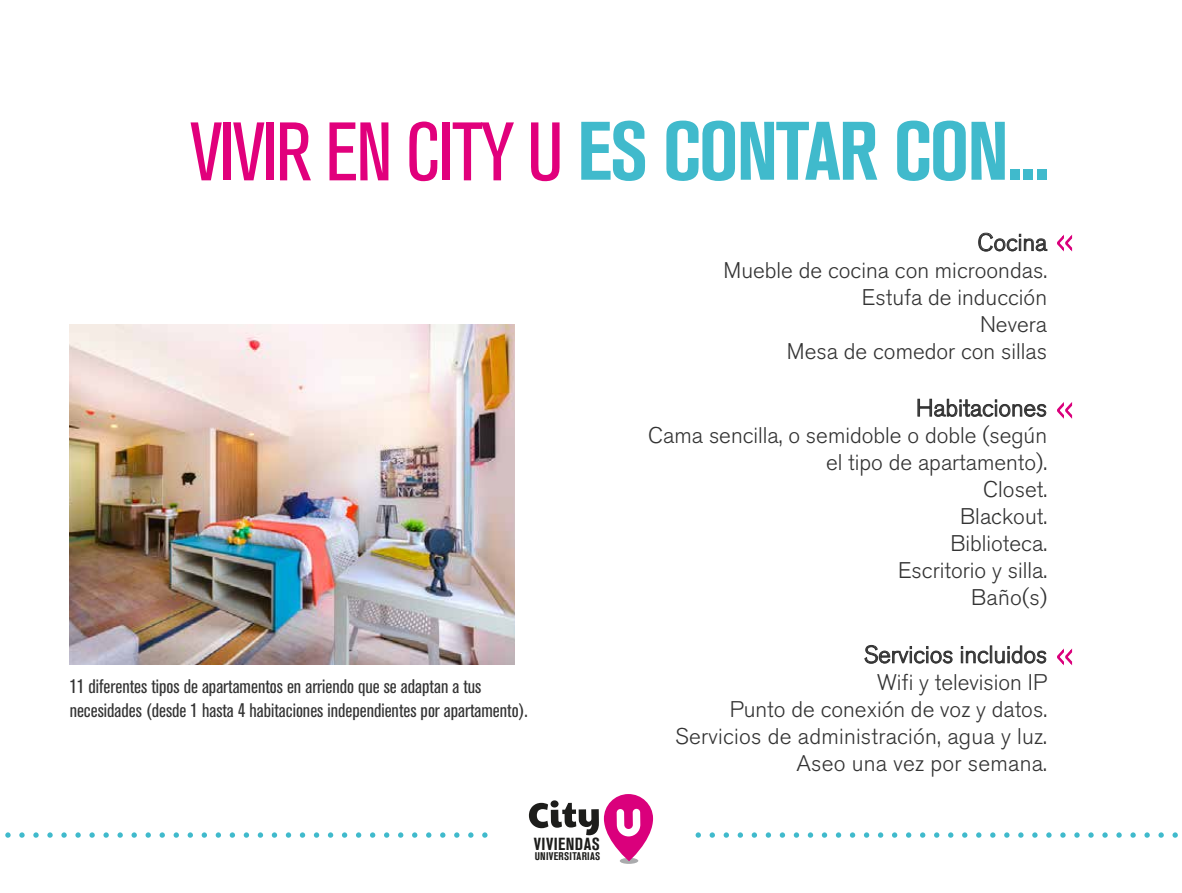
<style>
.page{position:relative;width:1182px;height:893px;background:#fff}
.page>*{position:absolute;margin:0;border:0;box-sizing:border-box;transform-origin:0 0}
.t1{font:700 condensed 82.05px "Akzidenz Grotesk BQ";letter-spacing:-.025em;color:#40bacc}
.t2{font:700 72px "Amatic";color:#40bacc}
.t3{font:300 24px "Akzidenz Grotesk BQ";color:#333}
.t4{font:300 24px "Akzidenz Grotesk BQ";color:#da007c;scale:.47 1}
.t5{font:300 22.5px/27px "Akzidenz Grotesk BQ";color:#333;text-align:right}
.t6{font:condensed 19.5px/23.4px "Akzidenz Grotesk BQ";color:#333}
.t7{font:17.4px "Akzidenz Grotesk BQ Bd Cnd Alt";letter-spacing:.025em;color:#1d1d1b}
.t8{font:11.1px "Akzidenz Grotesk BQ Bd Cnd Alt";letter-spacing:.025em;color:#1d1d1b}
.s1{font-weight:400;color:#e1007c}
</style>
<div class="page">
<svg style="left:1057px;top:234px;width:15px;height:18px"></svg>
<svg style="left:1057px;top:402px;width:15px;height:17px"></svg>
<svg style="left:1057px;top:648px;width:15px;height:18px"></svg>
<svg style="left:978px;top:232px;width:69px;height:20px"></svg>
<svg style="left:917px;top:398px;width:129px;height:19px"></svg>
<svg style="left:864px;top:645px;width:88px;height:19px"></svg>
<svg style="left:960px;top:645px;width:86px;height:19px"></svg>
<div style="left:619px;top:858px;width:19px;height:6px;background:#aaabad;border-radius:50%"></div>
<svg style="left:529px;top:794px;width:124px;height:67px"></svg>
<img style="left:70px;top:324px;width:444px;height:341px">
<h1 class="t1" style="left:190px;top:104px;width:860px"><span class="s1">VIVIR EN CITY U</span> ES CONTAR CON...</h1>
<p class="t6" style="left:70px;top:675px;width:459px">11 diferentes tipos de apartamentos en arriendo que se adaptan a tus necesidades (desde 1 hasta 4 habitaciones independientes por apartamento).</p>
<p class="t3" style="left:977px;top:229px;width:71px">Cocina</p>
<p class="t5" style="left:723px;top:257px;width:325px">Mueble de cocina con microondas.<br>Estufa de inducción<br>Nevera<br>Mesa de comedor con sillas</p>
<p class="t3" style="left:915px;top:394px;width:132px">Habitaciones</p>
<p class="t5" style="left:648px;top:422px;width:400px">Cama sencilla, o semidoble o doble (según el tipo de apartamento).<br>Closet.<br>Blackout.<br>Biblioteca.<br>Escritorio y silla.<br>Baño(s)</p>
<p class="t3" style="left:863px;top:641px;width:185px">Servicios incluidos</p>
<p class="t5" style="left:675px;top:669px;width:373px">Wifi y television IP<br>Punto de conexión de voz y datos.<br>Servicios de administración, agua y luz.<br>Aseo una vez por semana.</p>
<p class="t4" style="left:1072px;top:425px;width:36px;rotate:-180deg">&gt;&gt;</p>
<h2 class="t2" style="left:0;top:759px;width:494px">...................................</h2>
<h2 class="t2" style="left:690px;top:759px;width:494px">...................................</h2>
<p class="t7" style="left:534px;top:834px;width:67px">VIVIENDAS</p>
<p class="t8" style="left:534px;top:850px;width:67px">UNIVERSITARIAS</p>
</div>
